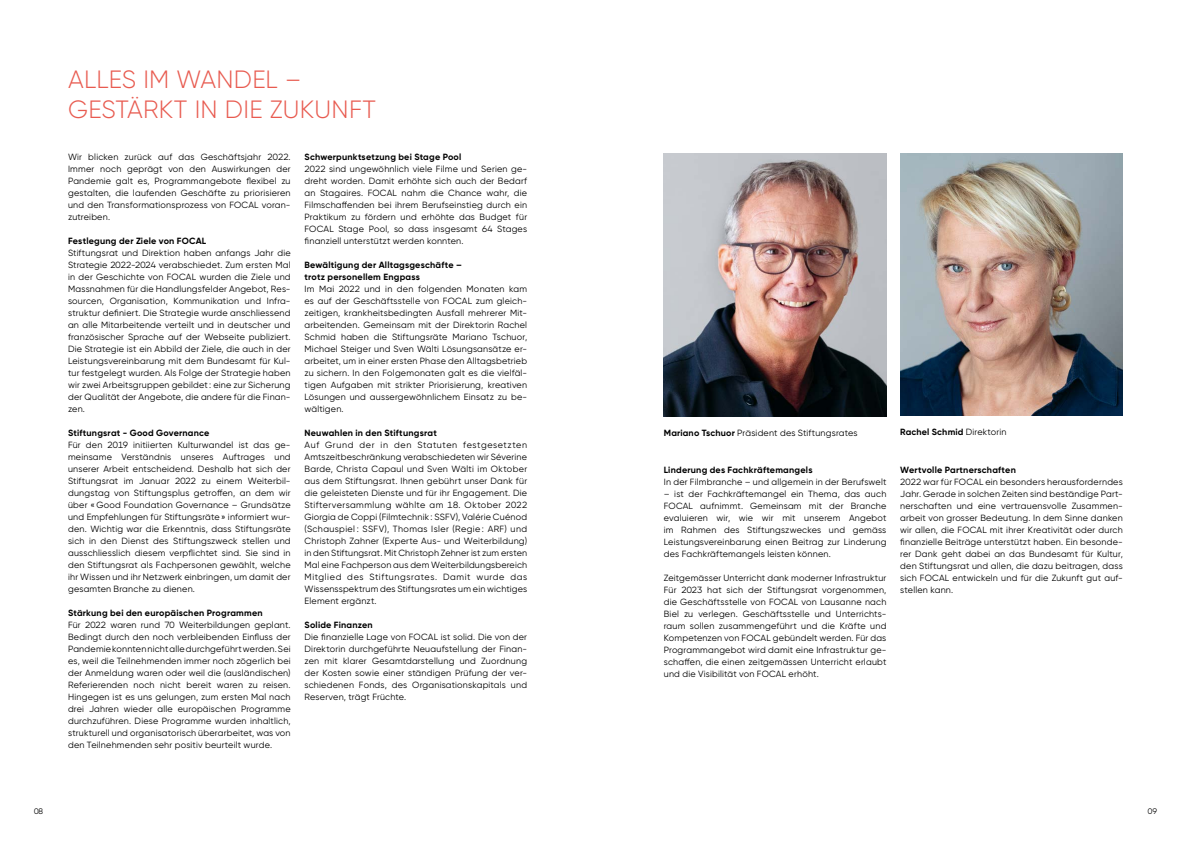
<style>
.page{position:relative;width:1191px;height:842px;background:#fff}
.page>*{position:absolute;margin:0;border:0;box-sizing:border-box;transform-origin:0 0}
.t1{font:300 25px/30px "Gilroy";letter-spacing:.01em;color:#e85b50}
.t2{font:9px/12px "Gilroy";letter-spacing:.02em;color:#000;text-align:justify}
.t3{font:700 9px/12px "Gilroy";letter-spacing:.025em;color:#000}
.t4{font:8px "Gilroy";color:#000}
.s1{font-weight:700}
.s2{font-weight:400}
</style>
<div class="page">
<img style="left:900px;top:153px;width:222px;height:263px">
<img style="left:664px;top:153px;width:222px;height:264px">
<h1 class="t1" style="left:68px;top:64px;width:309px">ALLES IM WANDEL –<br>GESTÄRKT IN DIE ZUKUNFT</h1>
<p class="t2" style="left:68px;top:151px;width:224px">Wir blicken zurück auf das Geschäftsjahr 2022.<br>Immer noch geprägt von den Auswirkungen der Pandemie galt es, Programmangebote flexibel zu gestalten, die laufenden Geschäfte zu priorisieren und den Transformationsprozess von FOCAL voran&shy;zutreiben.</p>
<p class="t3" style="left:68px;top:235px;width:140px">Festlegung der Ziele von FOCAL</p>
<p class="t2" style="left:68px;top:247px;width:224px">Stiftungsrat und Direktion haben anfangs Jahr die Strategie 2022-2024 verabschiedet. Zum ersten Mal in der Geschichte von FOCAL wurden die Ziele und Massnahmen für die Handlungsfelder Angebot, Res&shy;sourcen, Organisation, Kommunikation und Infra&shy;struktur definiert. Die Strategie wurde anschliessend an alle Mitarbeitende verteilt und in deutscher und französischer Sprache auf der Webseite publiziert.<br>Die Strategie ist ein Abbild der Ziele, die auch in der Leistungsvereinbarung mit dem Bundesamt für Kul&shy;tur festgelegt wurden. Als Folge der Strategie haben wir zwei Arbeitsgruppen gebildet: eine zur Sicherung der Qualität der Angebote, die andere für die Finan&shy;zen.</p>
<p class="t3" style="left:68px;top:427px;width:143px">Stiftungsrat - Good Governance</p>
<p class="t2" style="left:68px;top:439px;width:224px">Für den 2019 initiierten Kulturwandel ist das ge&shy;meinsame Verständnis unseres Auftrages und unserer Arbeit entscheidend. Deshalb hat sich der Stiftungsrat im Januar 2022 zu einem Weiterbil&shy;dungstag von Stiftungsplus getroffen, an dem wir über «Good Foundation Governance – Grundsätze und Empfehlungen für Stiftungsräte» informiert wur&shy;den. Wichtig war die Erkenntnis, dass Stiftungsräte sich in den Dienst des Stiftungszweck stellen und ausschliesslich diesem verpflichtet sind. Sie sind in den Stiftungsrat als Fachpersonen gewählt, welche ihr Wissen und ihr Netzwerk einbringen, um damit der gesamten Branche zu dienen.</p>
<p class="t3" style="left:68px;top:607px;width:196px">Stärkung bei den europäischen Programmen</p>
<p class="t2" style="left:68px;top:619px;width:224px">Für 2022 waren rund 70 Weiterbildungen geplant.<br>Bedingt durch den noch verbleibenden Einfluss der Pandemie konnten nicht alle durchgeführt werden. Sei es, weil die Teilnehmenden immer noch zögerlich bei der Anmeldung waren oder weil die (ausländischen)<br>Referierenden noch nicht bereit waren zu reisen.<br>Hingegen ist es uns gelungen, zum ersten Mal nach drei Jahren wieder alle europäischen Programme durchzuführen. Diese Programme wurden inhaltlich, strukturell und organisatorisch überarbeitet, was von den Teilnehmenden sehr positiv beurteilt wurde.</p>
<p class="t3" style="left:304px;top:151px;width:158px">Schwerpunktsetzung bei Stage Pool</p>
<p class="t2" style="left:304px;top:163px;width:224px">2022 sind ungewöhnlich viele Filme und Serien ge&shy;dreht worden. Damit erhöhte sich auch der Bedarf an Stagaires. FOCAL nahm die Chance wahr, die Filmschaffenden bei ihrem Berufseinstieg durch ein Praktikum zu fördern und erhöhte das Budget für FOCAL Stage Pool, so dass insgesamt 64 Stages finanziell unterstützt werden konnten.</p>
<p class="t3" style="left:304px;top:259px;width:159px">Bewältigung der Alltagsgeschäfte – trotz personellem Engpass</p>
<p class="t2" style="left:304px;top:283px;width:224px">Im Mai 2022 und in den folgenden Monaten kam es auf der Geschäftsstelle von FOCAL zum gleich&shy;zeitigen, krankheitsbedingten Ausfall mehrerer Mit&shy;arbeitenden. Gemeinsam mit der Direktorin Rachel Schmid haben die Stiftungsräte Mariano Tschuor, Michael Steiger und Sven Wälti Lösungsansätze er&shy;arbeitet, um in einer ersten Phase den Alltagsbetrieb zu sichern. In den Folgemonaten galt es die vielfäl&shy;tigen Aufgaben mit strikter Priorisierung, kreativen Lösungen und aussergewöhnlichem Einsatz zu be&shy;wältigen.</p>
<p class="t3" style="left:304px;top:427px;width:134px">Neuwahlen in den Stiftungsrat</p>
<p class="t2" style="left:304px;top:439px;width:224px">Auf Grund der in den Statuten festgesetzten Amtszeitbeschränkung verabschiedeten wir Séverine Barde, Christa Capaul und Sven Wälti im Oktober aus dem Stiftungsrat. Ihnen gebührt unser Dank für die geleisteten Dienste und für ihr Engagement. Die Stifterversammlung wählte am 18. Oktober 2022<br>Giorgia de Coppi (Filmtechnik : SSFV), Valérie Cuénod (Schauspiel : SSFV), Thomas Isler (Regie : ARF) und Christoph Zahner (Experte Aus- und Weiterbildung) in den Stiftungsrat. Mit Christoph Zehner ist zum ersten Mal eine Fachperson aus dem Weiterbildungsbereich Mitglied des Stiftungsrates. Damit wurde das Wissensspektrum des Stiftungsrates um ein wichtiges Element ergänzt.</p>
<p class="t3" style="left:304px;top:619px;width:70px">Solide Finanzen</p>
<p class="t2" style="left:304px;top:631px;width:224px">Die finanzielle Lage von FOCAL ist solid. Die von der Direktorin durchgeführte Neuaufstellung der Finan&shy;zen mit klarer Gesamtdarstellung und Zuordnung der Kosten sowie einer ständigen Prüfung der ver&shy;schiedenen Fonds, des Organisationskapitals und Reserven, trägt Früchte.</p>
<p class="t2" style="left:664px;top:427px;width:195px"><span class="s1">Mariano Tschuor</span> Präsident des Stiftungsrates</p>
<p class="t3" style="left:900px;top:426px;width:108px">Rachel Schmid <span class="s2">Direktorin</span></p>
<p class="t3" style="left:900px;top:463px;width:117px">Wertvolle Partnerschaften</p>
<p class="t2" style="left:900px;top:475px;width:224px">2022 war für FOCAL ein besonders herausforderndes Jahr. Gerade in solchen Zeiten sind beständige Part&shy;nerschaften und eine vertrauensvolle Zusammen&shy;arbeit von grosser Bedeutung. In dem Sinne danken wir allen, die FOCAL mit ihrer Kreativität oder durch finanzielle Beiträge unterstützt haben. Ein besonde&shy;rer Dank geht dabei an das Bundesamt für Kultur, den Stiftungsrat und allen, die dazu beitragen, dass sich FOCAL entwickeln und für die Zukunft gut auf&shy;stellen kann.</p>
<p class="t3" style="left:664px;top:463px;width:150px">Linderung des Fachkräftemangels</p>
<p class="t2" style="left:664px;top:475px;width:224px">In der Filmbranche – und allgemein in der Berufswelt</p>
<p class="t2" style="left:664px;top:487px;width:224px">– ist der Fachkräftemangel ein Thema, das auch FOCAL aufnimmt. Gemeinsam mit der Branche evaluieren wir, wie wir mit unserem Angebot im Rahmen des Stiftungszweckes und gemäss Leistungsvereinbarung einen Beitrag zur Linderung des Fachkräftemangels leisten können.</p>
<p class="t2" style="left:664px;top:571px;width:224px">Zeitgemässer Unterricht dank moderner Infrastruktur Für 2023 hat sich der Stiftungsrat vorgenommen, die Geschäftsstelle von FOCAL von Lausanne nach Biel zu verlegen. Geschäftsstelle und Unterrichts&shy;raum sollen zusammengeführt und die Kräfte und Kompetenzen von FOCAL gebündelt werden. Für das Programmangebot wird damit eine Infrastruktur ge&shy;schaffen, die einen zeitgemässen Unterricht erlaubt und die Visibilität von FOCAL erhöht.</p>
<p class="t4" style="left:34px;top:807px;width:11px">08</p>
<p class="t4" style="left:1147px;top:807px;width:11px">09</p>
</div>
